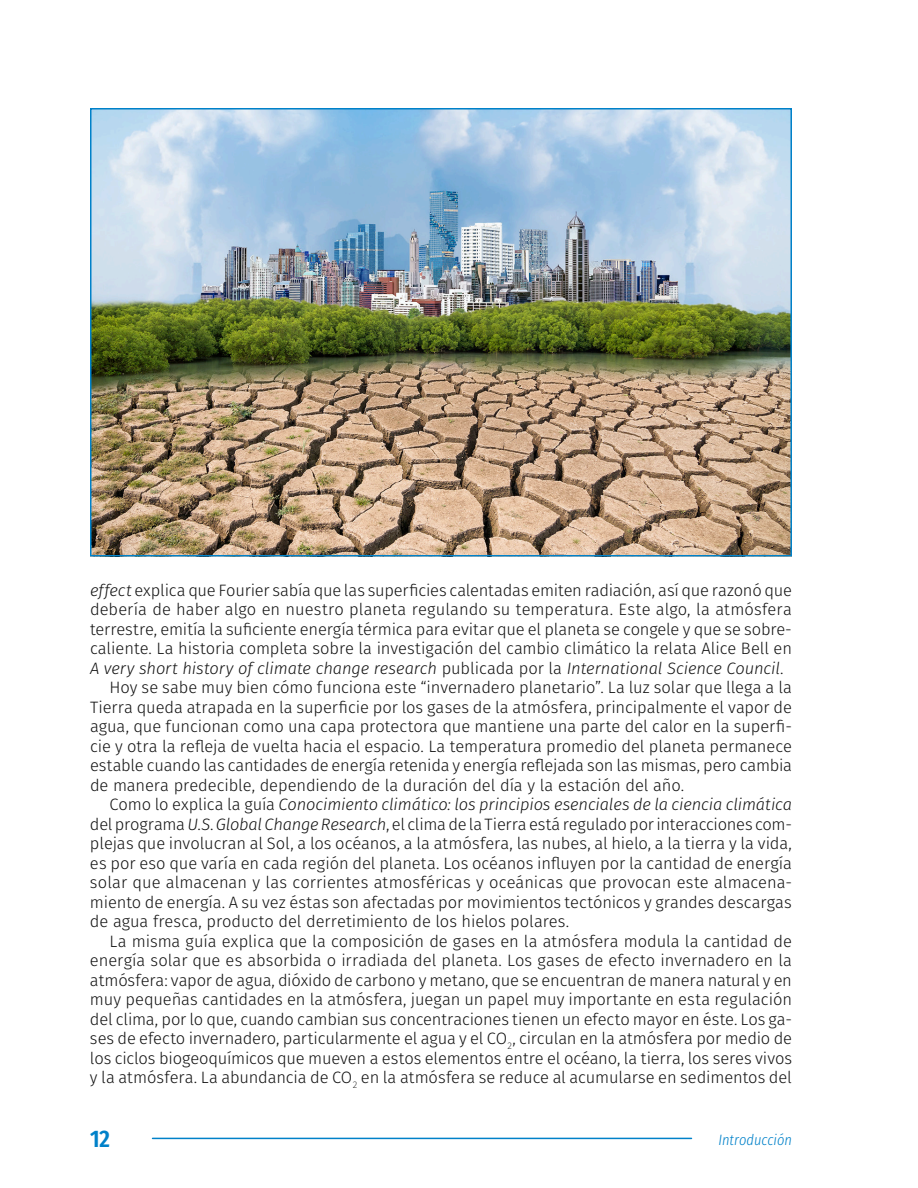
<style>
.page{position:relative;width:918px;height:1188px;background:#fff}
.page>*{position:absolute;margin:0;border:0;box-sizing:border-box;transform-origin:0 0}
.t1{font:600 24px "Fira Sans Condensed";color:#0081c9}
._10_Parrafo_Con_Sang{font:300 16.5px/19.5px "Fira Sans";letter-spacing:-.005em;color:#121212;text-align:justify}
.t2{font:italic 300 15px "Fira Sans Condensed";color:#0081c9}
.s1{font-style:italic}
</style>
<div class="page">
<hr style="left:153px;top:1138px;width:539px;height:1px;background:#0081c9">
<img style="left:93px;top:111px;width:696px;height:442px">
<div style="left:90px;top:108px;width:702px;height:448px;border:2px solid #0081c9"></div>
<p class="_10_Parrafo_Con_Sang" style="left:90px;top:580px;width:704px"><span class="s1">effect</span> explica que Fourier sabía que las superficies calentadas emiten radiación, así que razonó que debería de haber algo en nuestro planeta regulando su temperatura. Este algo, la atmósfera terrestre, emitía la suficiente energía térmica para evitar que el planeta se congele y que se sobre&shy;caliente. La historia completa sobre la investigación del cambio climático la relata Alice Bell en <span class="s1">A very short history of climate change research</span> publicada por la <span class="s1">International Science Council</span>.</p>
<p class="_10_Parrafo_Con_Sang" style="left:90px;top:677px;width:704px;text-indent:20px">Hoy se sabe muy bien cómo funciona este “invernadero planetario”. La luz solar que llega a la Tierra queda atrapada en la superficie por los gases de la atmósfera, principalmente el vapor de agua, que funcionan como una capa protectora que mantiene una parte del calor en la superfi&shy;cie y otra la refleja de vuelta hacia el espacio. La temperatura promedio del planeta permanece estable cuando las cantidades de energía retenida y energía reflejada son las mismas, pero cambia de manera predecible, dependiendo de la duración del día y la estación del año.</p>
<p class="_10_Parrafo_Con_Sang" style="left:90px;top:794px;width:704px;text-indent:20px">Como lo explica la guía <span class="s1">Conocimiento climático: los principios esenciales de la ciencia climática </span>del programa <span class="s1">U</span>.<span class="s1">S</span>. <span class="s1">Global Change Research</span>, el clima de la Tierra está regulado por interacciones com&shy;plejas que involucran al Sol, a los océanos, a la atmósfera, las nubes, al hielo, a la tierra y la vida, es por eso que varía en cada región del planeta. Los océanos influyen por la cantidad de energía solar que almacenan y las corrientes atmosféricas y oceánicas que provocan este almacena&shy;miento de energía. A su vez éstas son afectadas por movimientos tectónicos y grandes descargas de agua fresca, producto del derretimiento de los hielos polares.</p>
<p class="_10_Parrafo_Con_Sang" style="left:90px;top:931px;width:704px;text-indent:20px">La misma guía explica que la composición de gases en la atmósfera modula la cantidad de energía solar que es absorbida o irradiada del planeta. Los gases de efecto invernadero en la atmósfera: vapor de agua, dióxido de carbono y metano, que se encuentran de manera natural y en muy pequeñas cantidades en la atmósfera, juegan un papel muy importante en esta regulación del clima, por lo que, cuando cambian sus concentraciones tienen un efecto mayor en éste. Los ga&shy;ses de efecto invernadero, particularmente el agua y el CO<sub>2</sub>, circulan en la atmósfera por medio de los ciclos biogeoquímicos que mueven a estos elementos entre el océano, la tierra, los seres vivos y la atmósfera. La abundancia de CO<sub>2</sub> en la atmósfera se reduce al acumularse en sedimentos del</p>
<h1 class="t1" style="left:90px;top:1116px;width:21px">12</h1>
<p class="t2" style="left:718px;top:1130px;width:75px">Introducción</p>
</div>
